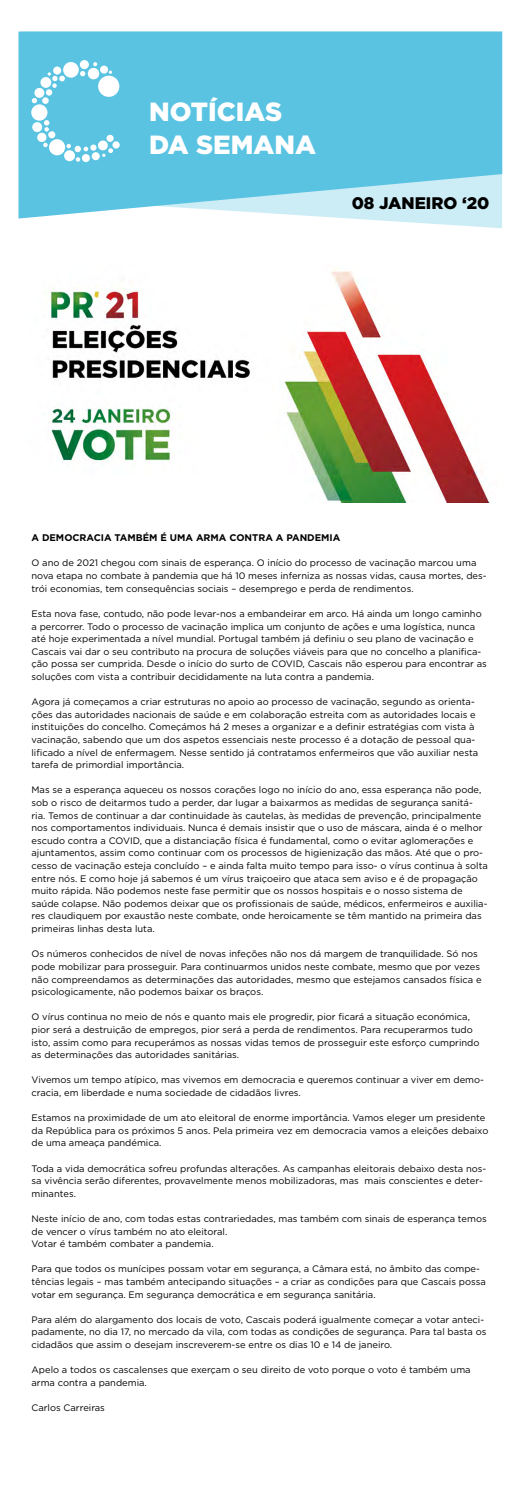
<style>
.page{position:relative;width:521px;height:1489px;background:#fff}
.page>*{position:absolute;margin:0;border:0;box-sizing:border-box;transform-origin:0 0}
.t1{font:900 26.25px/32.4px "Gotham";color:#fff}
.t2{font:900 16.8px "Gotham";color:#000}
.t3{font:700 9.62px "Gotham";color:#000}
.t4{font:9.36px/12.6px "Gotham";color:#000}
</style>
<div class="page">
<svg style="left:21px;top:32px;width:481px;height:196px;background:#72cbe6"></svg>
<svg style="left:31px;top:60px;width:89px;height:102px"></svg>
<img style="left:47px;top:269px;width:444px;height:234px">
<h1 class="t1" style="left:149px;top:95px;width:168px">NOTÍCIAS<br>DA SEMANA</h1>
<h2 class="t2" style="left:352px;top:192px;width:139px">08 JANEIRO ‘20</h2>
<p class="t3" style="left:32px;top:531px;width:310px">A DEMOCRACIA TAMBÉM É UMA ARMA CONTRA A PANDEMIA</p>
<p class="t4" style="left:32px;top:556px;width:457px">O ano de 2021 chegou com sinais de esperança. O início do processo de vacinação marcou uma nova etapa no combate à pandemia que há 10 meses inferniza as nossas vidas, causa mortes, des&shy;trói economias, tem consequências sociais – desemprego e perda de rendimentos.</p>
<p class="t4" style="left:32px;top:607px;width:457px">Esta nova fase, contudo, não pode levar-nos a embandeirar em arco. Há ainda um longo caminho a percorrer. Todo o processo de vacinação implica um conjunto de ações e uma logística, nunca até hoje experimentada a nível mundial. Portugal também já definiu o seu plano de vacinação e Cascais vai dar o seu contributo na procura de soluções viáveis para que no concelho a planifica&shy;ção possa ser cumprida. Desde o início do surto de COVID, Cascais não esperou para encontrar as soluções com vista a contribuir decididamente na luta contra a pandemia.</p>
<p class="t4" style="left:32px;top:695px;width:448px">Agora já começamos a criar estruturas no apoio ao processo de vacinação, segundo as orienta&shy;ções das autoridades nacionais de saúde e em colaboração estreita com as autoridades locais e instituições do concelho. Começámos há 2 meses a organizar e a definir estratégias com vista à vacinação, sabendo que um dos aspetos essenciais neste processo é a dotação de pessoal qua&shy;lificado a nível de enfermagem. Nesse sentido já contratamos enfermeiros que vão auxiliar nesta tarefa de primordial importância.</p>
<p class="t4" style="left:32px;top:783px;width:458px">Mas se a esperança aqueceu os nossos corações logo no início do ano, essa esperança não pode, sob o risco de deitarmos tudo a perder, dar lugar a baixarmos as medidas de segurança sanitá&shy;ria. Temos de continuar a dar continuidade às cautelas, às medidas de prevenção, principalmente nos comportamentos individuais. Nunca é demais insistir que o uso de máscara, ainda é o melhor escudo contra a COVID, que a distanciação física é fundamental, como o evitar aglomerações e ajuntamentos, assim como continuar com os processos de higienização das mãos. Até que o pro&shy;cesso de vacinação esteja concluído – e ainda falta muito tempo para isso- o vírus continua à solta entre nós. E como hoje já sabemos é um vírus traiçoeiro que ataca sem aviso e é de propagação muito rápida. Não podemos neste fase permitir que os nossos hospitais e o nosso sistema de saúde colapse. Não podemos deixar que os profissionais de saúde, médicos, enfermeiros e auxilia&shy;res claudiquem por exaustão neste combate, onde heroicamente se têm mantido na primeira das primeiras linhas desta luta.</p>
<p class="t4" style="left:32px;top:947px;width:452px">Os números conhecidos de nível de novas infeções não nos dá margem de tranquilidade. Só nos pode mobilizar para prosseguir. Para continuarmos unidos neste combate, mesmo que por vezes não compreendamos as determinações das autoridades, mesmo que estejamos cansados física e psicologicamente, não podemos baixar os braços.</p>
<p class="t4" style="left:32px;top:1010px;width:449px">O vírus continua no meio de nós e quanto mais ele progredir, pior ficará a situação económica, pior será a destruição de empregos, pior será a perda de rendimentos. Para recuperarmos tudo isto, assim como para recuperámos as nossas vidas temos de prosseguir este esforço cumprindo as determinações das autoridades sanitárias.</p>
<p class="t4" style="left:32px;top:1073px;width:454px">Vivemos um tempo atípico, mas vivemos em democracia e queremos continuar a viver em demo&shy;cracia, em liberdade e numa sociedade de cidadãos livres.</p>
<p class="t4" style="left:32px;top:1111px;width:458px">Estamos na proximidade de um ato eleitoral de enorme importância. Vamos eleger um presidente da República para os próximos 5 anos. Pela primeira vez em democracia vamos a eleições debaixo de uma ameaça pandémica.</p>
<p class="t4" style="left:32px;top:1161px;width:456px">Toda a vida democrática sofreu profundas alterações. As campanhas eleitorais debaixo desta nos&shy;sa vivência serão diferentes, provavelmente menos mobilizadoras, mas mais conscientes e deter&shy;minantes.</p>
<p class="t4" style="left:32px;top:1212px;width:457px">Neste início de ano, com todas estas contrariedades, mas também com sinais de esperança temos de vencer o vírus também no ato eleitoral.<br>Votar é também combater a pandemia.</p>
<p class="t4" style="left:32px;top:1262px;width:456px">Para que todos os munícipes possam votar em segurança, a Câmara está, no âmbito das compe&shy;tências legais – mas também antecipando situações – a criar as condições para que Cascais possa votar em segurança. Em segurança democrática e em segurança sanitária.</p>
<p class="t4" style="left:32px;top:1312px;width:456px">Para além do alargamento dos locais de voto, Cascais poderá igualmente começar a votar anteci&shy;padamente, no dia 17, no mercado da vila, com todas as condições de segurança. Para tal basta os cidadãos que assim o desejam inscreverem-se entre os dias 10 e 14 de janeiro.</p>
<p class="t4" style="left:32px;top:1363px;width:441px">Apelo a todos os cascalenses que exerçam o seu direito de voto porque o voto é também uma arma contra a pandemia.</p>
<p class="t4" style="left:32px;top:1401px;width:75px">Carlos Carreiras</p>
</div>
